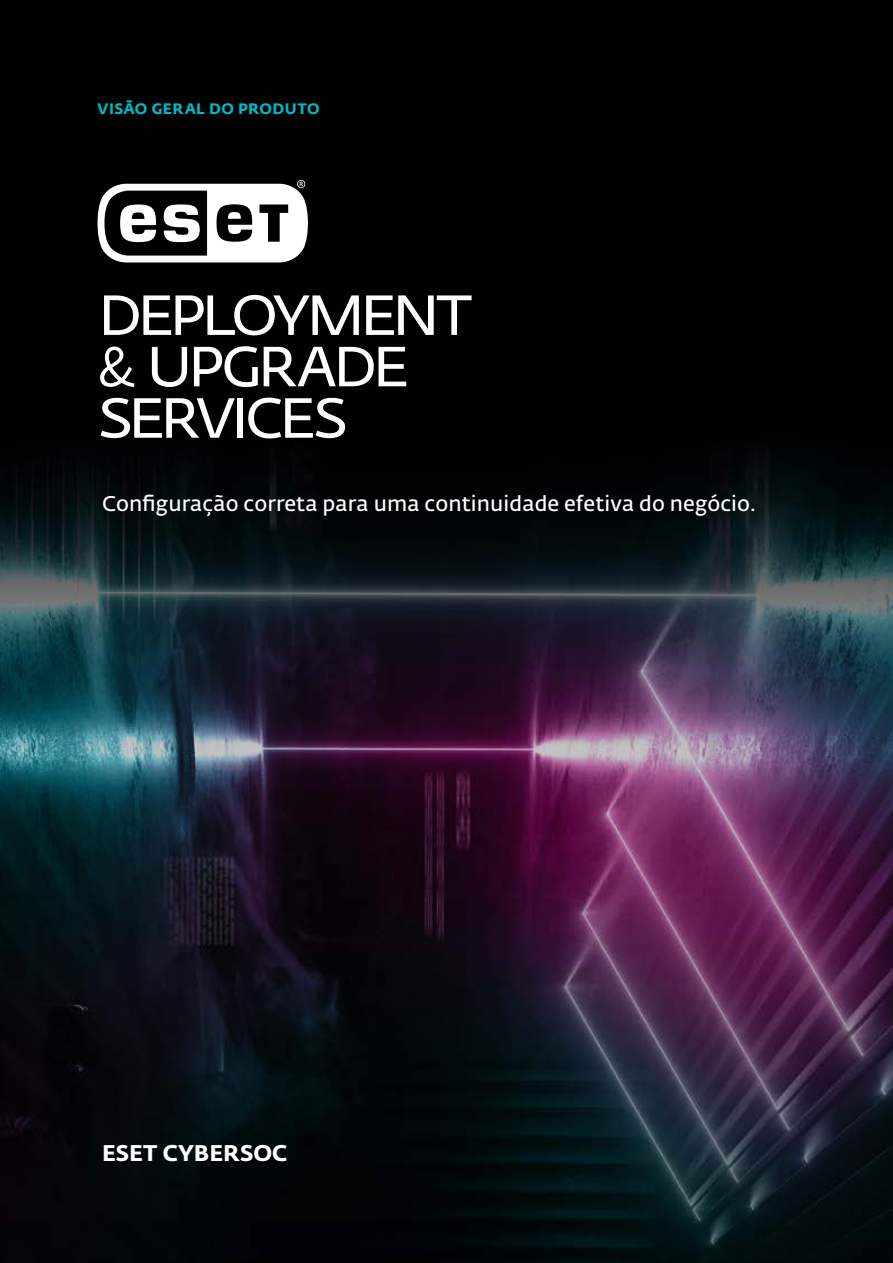
<style>
.page{position:relative;width:893px;height:1263px;background:#fff}
.page>*{position:absolute;margin:0;border:0;box-sizing:border-box;transform-origin:0 0}
.t1{font:22.5px "Fedra Sans Alt Pro Bold LF";letter-spacing:.005em;color:#fff}
.t2{font:600 21px "Fedra Sans Alt Pro";letter-spacing:.005em;color:#fff}
.t3{font:15px "Fedra Sans Alt Pro Bold LF";letter-spacing:.035em;color:#00bac6}
</style>
<div class="page">
<img style="left:0;top:0;width:893px;height:1263px">
<svg style="left:98px;top:180px;width:210px;height:82px"></svg>
<svg style="left:104px;top:295px;width:255px;height:40px"></svg>
<svg style="left:366px;top:295px;width:106px;height:40px"></svg>
<svg style="left:100px;top:346px;width:35px;height:41px"></svg>
<svg style="left:152px;top:347px;width:35px;height:40px"></svg>
<svg style="left:194px;top:346px;width:64px;height:41px"></svg>
<svg style="left:264px;top:347px;width:142px;height:39px"></svg>
<svg style="left:100px;top:398px;width:135px;height:40px"></svg>
<div style="left:238px;top:398px;width:5px;height:40px;background:#fff"></div>
<svg style="left:248px;top:398px;width:97px;height:40px"></svg>
<p class="t3" style="left:98px;top:97px;width:224px">VISÃO GERAL DO PRODUTO</p>
<p class="t2" style="left:102px;top:491px;width:656px">Configuração correta para uma continuidade efetiva do negócio.</p>
<p class="t1" style="left:102px;top:1135px;width:187px">ESET CYBERSOC</p>
</div>
